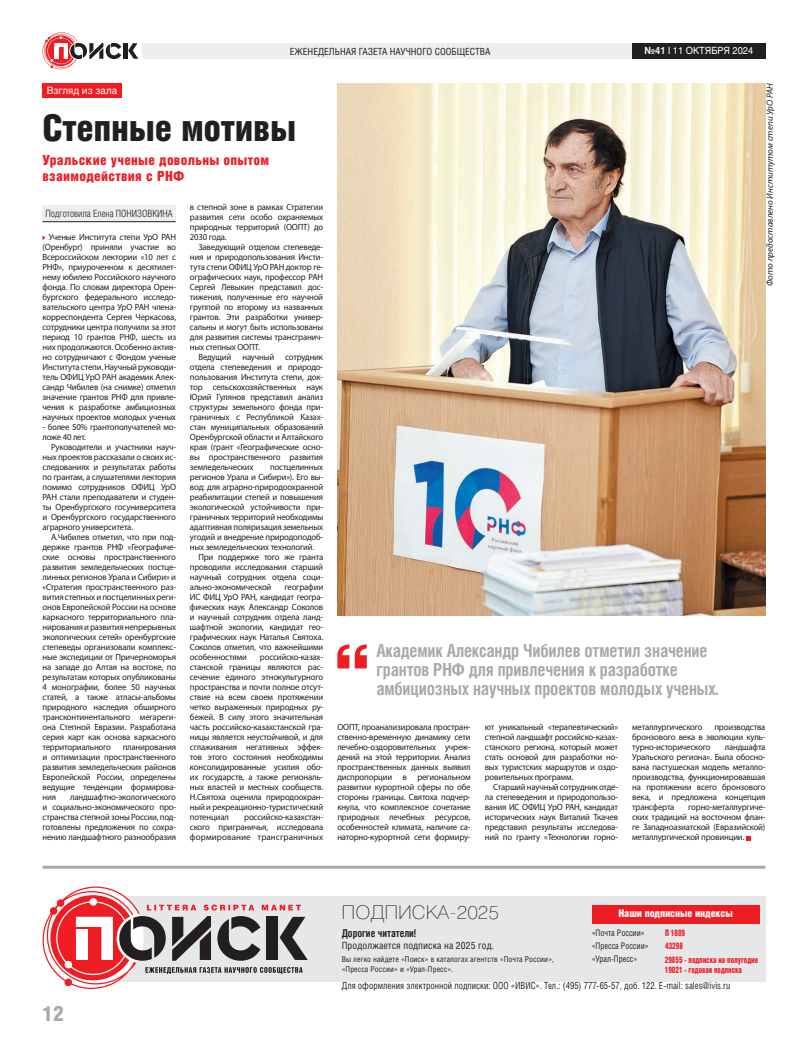
<style>
.page{position:relative;width:808px;height:1049px;background:#fff}
.page>*{position:absolute;margin:0;border:0;box-sizing:border-box;transform-origin:0 0}
.t1{font:37px "Helios Cond Black C";letter-spacing:-.01em;color:#231f20}
.t2{font:21.1px "Helios Cond Black C";color:#a8a9ad}
.t3{font:18.7px "Helios Thin C";color:#231f20;scale:1.07 1}
.t4{font:700 18px/19px "Helios Cond C";letter-spacing:-.01em;color:#a8a9ad;scale:.96 1}
.t5{font:14px/16px "Helios Cond Black C";letter-spacing:.02em;color:#ee1d23}
.t6{font:700 10.8px "Helios Cond C";color:#231f20;scale:.92 1}
.t7{font:10.5px "Helios Cond Black C";letter-spacing:-.01em;color:#fff}
.t8{font:10px "Helios Cond C";letter-spacing:.01em;color:#231f20}
.t9{font:10px "Helios Cond Light C";color:#231f20}
.t10{font:10px "Helios C";color:#fff}
.t11{font:9.8px "Helios Cond C";color:#231f20;scale:.92 1}
.t12{font:9.8px "Helios Cond C";color:#231f20}
.t13{font:9.8px "Helios C";color:#fff;scale:.93 1}
.t14{font:9px/10px "Myriad Pro";letter-spacing:-.02em;color:#231f20;text-align:justify}
.t15{font:9px/10px "Helios Cond Black C";color:#ee1d23;scale:.79 1}
.t16{font:9px "Helios Cond C";color:#231f20;scale:.92 1}
.t17{font:italic 9px "Myriad Pro";color:#231f20}
.t18{font:8px/10px "Helios Cond C";letter-spacing:.01em;color:#231f20}
.s1{font-weight:700}
.s2{font-weight:700;color:#f2f3f4}
</style>
<div class="page">
<hr style="left:124px;top:43px;width:4px;height:16px;background:#231f20">
<svg style="left:128px;top:43px;width:10px;height:16px"></svg>
<svg style="left:43px;top:32px;width:78px;height:37px"></svg>
<div style="left:142px;top:43px;width:496px;height:16px;background:#eeeeef"></div>
<div style="left:632px;top:43px;width:133px;height:16px;background:#231f20"></div>
<div style="left:43px;top:84px;width:79px;height:14px;background:#ee1d23"></div>
<svg style="left:746px;top:836px;width:5px;height:4px"></svg>
<div style="left:43px;top:206px;width:133px;height:16px;background:#eeeeef"></div>
<hr style="left:43px;top:221px;width:133px;height:1px;background:#231f20">
<img style="left:337px;top:84px;width:428px;height:532px">
<hr style="left:43px;top:866px;width:722px;height:3px;background:#a8a9ad">
<div style="left:91px;top:896px;width:674px;height:85px;background:#e6e7e9"></div>
<svg style="left:43px;top:886px;width:265px;height:103px"></svg>
<div style="left:592px;top:905px;width:168px;height:18px;background:#ee1d23"></div>
<svg style="left:337px;top:644px;width:30px;height:24px"></svg>
<p class="t12" style="left:290px;top:45px;width:202px">ЕЖЕНЕДЕЛЬНАЯ ГАЗЕТА НАУЧНОГО СООБЩЕСТВА</p>
<p class="t13" style="left:644px;top:45px;width:118px"><span class="s1">№</span><span class="s2">41</span> I 11 ОКТЯБРЯ 2024</p>
<p class="t10" style="left:47px;top:85px;width:72px">Взгляд из зала</p>
<h1 class="t1" style="left:43px;top:107px;width:255px">Степные мотивы</h1>
<h3 class="t5" style="left:43px;top:152px;width:228px">Уральские ученые довольны опытом взаимодействия с РНФ</h3>
<p class="t14" style="left:190px;top:202px;width:135px">в степной зоне в рамках Стратегии развития сети особо охраняемых природных территорий (ООПТ) до 2030 года.</p>
<p class="t14" style="left:190px;top:242px;width:135px;text-indent:9px">Заведующий отделом степеведе&shy;ния и природопользования Инсти&shy;тута степи ОФИЦ УрО РАН доктор ге&shy;ографических наук, профессор РАН Сергей Левыкин представил дос&shy;тижения, полученные его научной группой по второму из названных грантов. Эти разработки универ&shy;сальны и могут быть использованы для развития системы трансгранич&shy;ных степных ООПТ.</p>
<p class="t14" style="left:190px;top:352px;width:135px;text-indent:9px">Ведущий научный сотрудник отдела степеведения и природо&shy;пользования Института степи, док&shy;тор сельскохозяйственных наук Юрий Гулянов представил анализ структуры земельного фонда при&shy;граничных с Республикой Казах&shy;стан муниципальных образований Оренбургской области и Алтайского края (грант «Географические осно&shy;вы пространственного развития земледельческих</p>
<p class="t9" style="left:46px;top:208px;width:129px">Подготовила Елена ПОНИЗОВКИНА</p>
<p class="t14" style="left:43px;top:232px;width:135px;text-indent:6px">Ученые Института степи УрО РАН (Оренбург) приняли участие во Всероссийском лектории «10 лет с РНФ», приуроченном к десятилет&shy;нему юбилею Российского научного фонда. По словам директора Орен&shy;бургского федерального исследо&shy;вательского центра УрО РАН члена&shy;корреспондента Сергея Черкасова, сотрудники центра получили за этот период 10 грантов РНФ, шесть из них продолжаются. Особенно актив&shy;но сотрудничают с Фондом ученые Института степи. Научный руководи&shy;тель ОФИЦ УрО РАН академик Алек&shy;сандр Чибилев (на снимке) отметил значение грантов РНФ для привле&shy;чения к разработке амбициозных научных проектов молодых ученых</p>
<p class="t14" style="left:43px;top:422px;width:135px">- более 50% грантополучателей мо&shy;ложе 40 лет.</p>
<p class="t14" style="left:43px;top:442px;width:135px;text-indent:9px">Руководители и участники науч&shy;ных проектов рассказали о своих ис&shy;следованиях и результатах работы по грантам, а слушателями лектория помимо сотрудников ОФИЦ УрО РАН стали преподаватели и студен&shy;ты Оренбургского госуниверситета и Оренбургского государственного аграрного университета.</p>
<p class="t14" style="left:43px;top:532px;width:135px;text-indent:9px">А.Чибилев отметил, что при под&shy;держке грантов РНФ «Географиче&shy;ские основы пространственного развития земледельческих постце&shy;линных регионов Урала и Сибири» и «Стратегия пространственного раз&shy;вития степных и постцелинных реги&shy;онов Европейской России на основе каркасного территориального пла&shy;нирования и развития непрерывных экологических сетей» оренбургские степеведы организовали комплекс&shy;ные экспедиции от Причерноморья на западе до Алтая на востоке, по результатам которых опубликованы 4 монографии, более 50 научных статей, а также атласы-альбомы природного наследия обширного трансконтинентального мегареги&shy;она Степной Евразии. Разработана серия карт как основа каркасного территориального</p>
<p class="t14" style="left:270px;top:462px;width:54px">постцелинных</p>
<p class="t14" style="left:190px;top:472px;width:135px">регионов Урала и Сибири»). Его вы-</p>
<p class="t14" style="left:190px;top:482px;width:135px">вод: для аграрно-природоохранной</p>
<p class="t14" style="left:190px;top:492px;width:135px">реабилитации степей и повышения</p>
<p class="t14" style="left:190px;top:502px;width:135px">экологической устойчивости при-</p>
<p class="t14" style="left:190px;top:512px;width:135px">граничных территорий необходимы</p>
<p class="t14" style="left:190px;top:522px;width:135px">адаптивная поляризация земельных</p>
<p class="t14" style="left:190px;top:532px;width:135px">угодий и внедрение природоподоб-</p>
<p class="t14" style="left:190px;top:542px;width:126px">ных земледельческих технологий.</p>
<p class="t14" style="left:198px;top:552px;width:126px">При поддержке того же гранта</p>
<p class="t14" style="left:190px;top:562px;width:135px">проводили исследования старший</p>
<p class="t14" style="left:190px;top:572px;width:135px">научный сотрудник отдела соци-</p>
<p class="t14" style="left:190px;top:582px;width:83px">ально-экономической</p>
<p class="t14" style="left:190px;top:582px;width:135px;text-indent:95px">географии ИС ФИЦ УрО РАН, кандидат геогра&shy;фических наук Александр Соколов и научный сотрудник отдела ланд&shy;шафтной экологии, кандидат гео&shy;графических наук Наталья Святоха.<br>Соколов отметил, что важнейшими особенностями</p>
<p class="t14" style="left:190px;top:652px;width:135px;text-indent:70px">российско-казах&shy;станской границы являются рас&shy;сечение единого этнокультурного пространства и почти полное отсут&shy;ствие на всем своем протяжении четко выраженных природных ру&shy;бежей. В силу этого значительная часть российско-казахстанской гра&shy;ницы является неустойчивой, и для сглаживания негативных эффек&shy;тов этого состояния необходимы консолидированные усилия обо&shy;их государств, а также региональ&shy;ных властей и местных сообществ.<br>Н.Святоха оценила природоохран&shy;ный и рекреационно-туристический потенциал</p>
<p class="t14" style="left:43px;top:742px;width:135px;text-indent:80px">планирования и оптимизации пространственного развития земледельческих районов Европейской России, определены ведущие тенденции формирова&shy;ния</p>
<p class="t14" style="left:43px;top:792px;width:135px;text-indent:28px">ландшафтно-экологического и социально-экономического про&shy;странства степной зоны России, под&shy;готовлены предложения по сохра&shy;нению ландшафтного разнообразия</p>
<p class="t14" style="left:190px;top:812px;width:135px;text-indent:54px">российско-казахстан&shy;ского приграничья, исследовала формирование трансграничных</p>
<p class="t17" style="left:764px;top:286px;width:204px;rotate:-90deg">Фото предоставлено Институтом степи УрО РАН</p>
<h3 class="t4" style="left:376px;top:641px;width:358px">Академик Александр Чибилев отметил значение грантов РНФ для привлечения к разработке амбициозных научных проектов молодых ученых.</h3>
<p class="t14" style="left:337px;top:722px;width:135px">ООПТ, проанализировала простран&shy;ственно-временную динамику сети лечебно-оздоровительных учреж&shy;дений на этой территории. Анализ пространственных данных выявил диспропорции в региональном развитии курортной сферы по обе стороны границы. Святоха подчер&shy;кнула, что комплексное сочетание природных лечебных ресурсов, особенностей климата, наличие са&shy;наторно-курортной сети формиру-</p>
<p class="t14" style="left:485px;top:722px;width:135px">ют уникальный «терапевтический» степной ландшафт российско-казах&shy;станского региона, который может стать основой для разработки но&shy;вых туристских маршрутов и оздо&shy;ровительных программ.</p>
<p class="t14" style="left:485px;top:782px;width:135px;text-indent:9px">Старший научный сотрудник отде&shy;ла степеведения и природопользо&shy;вания ИС ОФИЦ УрО РАН, кандидат исторических наук Виталий Ткачев представил результаты исследова&shy;ний по гранту «Технологии горно-</p>
<p class="t14" style="left:632px;top:722px;width:135px;text-indent:82px">производства бронзового века в эволюции куль&shy;турно-исторического</p>
<p class="t14" style="left:632px;top:722px;width:72px">металлургического</p>
<p class="t14" style="left:632px;top:742px;width:135px;text-indent:93px">ландшафта Уральского региона». Была обосно&shy;вана пастушеская модель металло&shy;производства, функционировавшая на протяжении всего бронзового века, и предложена концепция трансферта</p>
<p class="t14" style="left:632px;top:802px;width:135px;text-indent:56px">горно-металлургиче&shy;ских традиций на восточном флан&shy;ге Западноазиатской (Евразийской) металлургической провинции.</p>
<h2 class="t2" style="left:43px;top:1001px;width:23px">12</h2>
<h3 class="t3" style="left:342px;top:902px;width:149px">ПОДПИСКА-2025</h3>
<p class="t6" style="left:342px;top:926px;width:82px">Дорогие читатели!</p>
<p class="t8" style="left:342px;top:939px;width:154px">Продолжается подписка на 2025 год.</p>
<p class="t18" style="left:342px;top:954px;width:214px">Вы легко найдете «Поиск» в каталогах агентств «Почта России», «Пресса России» и «Урал-Пресс».</p>
<p class="t11" style="left:342px;top:979px;width:424px">Для оформления электронной подписки: ООО «ИВИС». Тел.: (495) 777-65-57, доб. 122. E-mail: sales@ivis.ru</p>
<p class="t7" style="left:618px;top:907px;width:116px">Наши подписные индексы</p>
<p class="t16" style="left:592px;top:954px;width:51px">«Урал-Пресс»</p>
<p class="t15" style="left:665px;top:954px;width:119px">29855 - подписка на полугодие<br>19021 - годовая подписка</p>
<p class="t16" style="left:592px;top:928px;width:59px">«Почта России»</p>
<p class="t15" style="left:665px;top:928px;width:27px">П 1889</p>
<p class="t16" style="left:592px;top:940px;width:63px">«Пресса России»</p>
<p class="t15" style="left:665px;top:940px;width:24px">43298</p>
</div>
